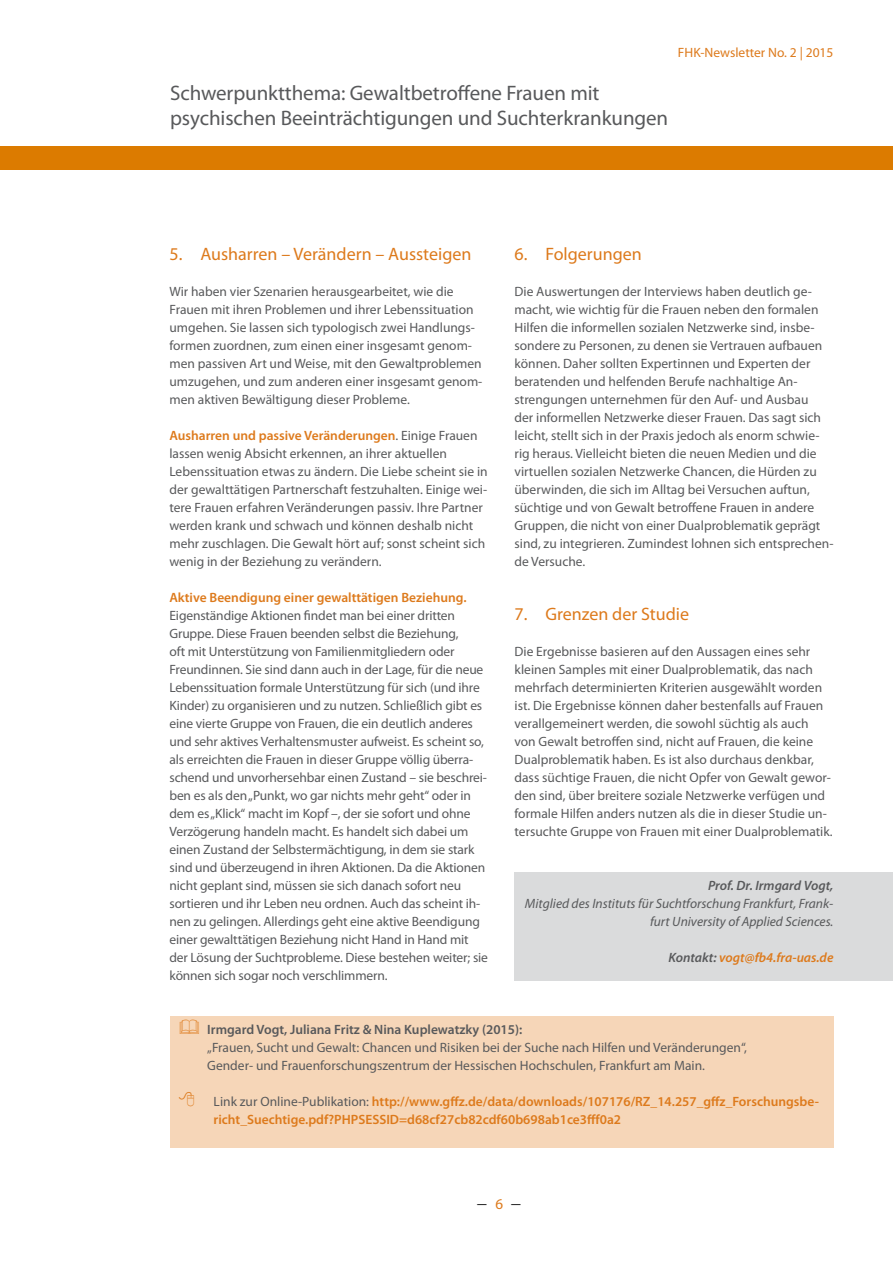
<style>
.page{position:relative;width:893px;height:1263px;background:#fff}
.page>*{position:absolute;margin:0;border:0;box-sizing:border-box;transform-origin:0 0}
.t1{font:21px/25.2px "Myriad Pro";letter-spacing:-.005em;color:#58595b}
.t2{font:18px "Myriad Pro";color:#dd7a1c}
.t3{font:18px "Times New Roman";color:#000}
.t4{font:13.5px/18px "Myriad Pro";color:#58595b}
.t5{font:600 13.5px/18px "Myriad Pro";color:#dd7a1c}
.t6{font:italic 13.5px/18px "Myriad Pro";color:#58595b;text-align:right}
.t7{font:600 13.5px "Myriad Pro";color:#58595b}
.t8{font:italic 600 13.5px "Myriad Pro";color:#dd7a1c}
.t9{font:13.5px "Myriad Pro";color:#dd7a1c}
.t10{font:italic 600 13.5px "Myriad Pro";color:#58595b}
.s1{font-weight:600;color:#dd7a1c}
.s2{color:#58595b}
.s3{font-weight:400;color:#58595b}
.s4{font-family:"Myriad Pro";font-size:15px;color:#dd7a1c}
</style>
<div class="page">
<div style="left:0;top:147px;width:893px;height:23px;background:#dc7b00"></div>
<div style="left:514px;top:872px;width:379px;height:108px;background:#dadbdc"></div>
<div style="left:170px;top:1016px;width:663px;height:132px;background:#f6d6b8"></div>
<h1 class="t1" style="left:170px;top:80px;width:500px">Schwerpunktthema: Gewaltbetroffene Frauen mit psychischen Beeinträchtigungen und Suchterkrankungen</h1>
<p class="t9" style="left:678px;top:44px;width:157px">FHK-Newsletter No. 2 | 2015</p>
<h2 class="t2" style="left:169px;top:243px;width:303px">5. Ausharren – Verändern – Aussteigen</h2>
<p class="t4" style="left:169px;top:282px;width:314px">Wir haben vier Szenarien herausgearbeitet, wie die Frauen mit ihren Problemen und ihrer Lebenssituation umgehen. Sie lassen sich typologisch zwei Handlungs&shy;formen zuordnen, zum einen einer insgesamt genom&shy;men passiven Art und Weise, mit den Gewaltproblemen umzugehen, und zum anderen einer insgesamt genom&shy;men aktiven Bewältigung dieser Probleme.</p>
<p class="t4" style="left:169px;top:426px;width:320px"><span class="s1">Ausharren und passive Veränderungen</span>. Einige Frauen lassen wenig Absicht erkennen, an ihrer aktuellen Lebenssituation etwas zu ändern. Die Liebe scheint sie in der gewalttätigen Partnerschaft festzuhalten. Einige wei&shy;tere Frauen erfahren Veränderungen passiv. Ihre Partner werden krank und schwach und können deshalb nicht mehr zuschlagen. Die Gewalt hört auf; sonst scheint sich wenig in der Beziehung zu verändern.</p>
<p class="t5" style="left:169px;top:588px;width:299px">Aktive Beendigung einer gewalttätigen Beziehung.</p>
<p class="t4" style="left:169px;top:606px;width:320px">Eigenständige Aktionen findet man bei einer dritten Gruppe. Diese Frauen beenden selbst die Beziehung,<br>oft mit Unterstützung von Familienmitgliedern oder Freundinnen. Sie sind dann auch in der Lage, für die neue Lebenssituation formale Unterstützung für sich (und ihre Kinder) zu organisieren und zu nutzen. Schließlich gibt es eine vierte Gruppe von Frauen, die ein deutlich anderes und sehr aktives Verhaltensmuster aufweist. Es scheint so, als erreichten die Frauen in dieser Gruppe völlig überra&shy;schend und unvorhersehbar einen Zustand – sie beschrei&shy;ben es als den „Punkt, wo gar nichts mehr geht“ oder in dem es „Klick“ macht im Kopf –, der sie sofort und ohne Verzögerung handeln macht. Es handelt sich dabei um einen Zustand der Selbstermächtigung, in dem sie stark sind und überzeugend in ihren Aktionen. Da die Aktionen nicht geplant sind, müssen sie sich danach sofort neu sortieren und ihr Leben neu ordnen. Auch das scheint ih&shy;nen zu gelingen. Allerdings geht eine aktive Beendigung einer gewalttätigen Beziehung nicht Hand in Hand mit der Lösung der Suchtprobleme. Diese bestehen weiter; sie können sich sogar noch verschlimmern.</p>
<h2 class="t2" style="left:514px;top:243px;width:129px">6. Folgerungen</h2>
<p class="t4" style="left:514px;top:282px;width:320px">Die Auswertungen der Interviews haben deutlich ge&shy;macht, wie wichtig für die Frauen neben den formalen Hilfen die informellen sozialen Netzwerke sind, insbe&shy;sondere zu Personen, zu denen sie Vertrauen aufbauen können. Daher sollten Expertinnen und Experten der beratenden und helfenden Berufe nachhaltige An&shy;strengungen unternehmen für den Auf- und Ausbau<br>der informellen Netzwerke dieser Frauen. Das sagt sich leicht, stellt sich in der Praxis jedoch als enorm schwie&shy;rig heraus. Vielleicht bieten die neuen Medien und die virtuellen sozialen Netzwerke Chancen, die Hürden zu überwinden, die sich im Alltag bei Versuchen auftun, süchtige und von Gewalt betroffene Frauen in andere Gruppen, die nicht von einer Dualproblematik geprägt sind, zu integrieren. Zumindest lohnen sich entsprechen&shy;de Versuche.</p>
<h2 class="t2" style="left:514px;top:603px;width:176px">7. Grenzen der Studie</h2>
<p class="t4" style="left:514px;top:642px;width:320px">Die Ergebnisse basieren auf den Aussagen eines sehr kleinen Samples mit einer Dualproblematik, das nach mehrfach determinierten Kriterien ausgewählt worden ist. Die Ergebnisse können daher bestenfalls auf Frauen verallgemeinert werden, die sowohl süchtig als auch von Gewalt betroffen sind, nicht auf Frauen, die keine Dualproblematik haben. Es ist also durchaus denkbar, dass süchtige Frauen, die nicht Opfer von Gewalt gewor&shy;den sind, über breitere soziale Netzwerke verfügen und formale Hilfen anders nutzen als die in dieser Studie un&shy;tersuchte Gruppe von Frauen mit einer Dualproblematik.</p>
<p class="t10" style="left:708px;top:877px;width:127px">Prof. Dr. Irmgard Vogt,</p>
<p class="t6" style="left:525px;top:894px;width:310px">Mitglied des Instituts für Suchtforschung Frankfurt, Frank&shy;furt University of Applied Sciences.</p>
<p class="t8" style="left:668px;top:949px;width:166px"><span class="s2">Kontakt:</span> vogt@fb4.fra-uas.de</p>
<p class="t7" style="left:207px;top:1021px;width:317px">Irmgard Vogt, Juliana Fritz &amp; Nina Kuplewatzky (2015):</p>
<p class="t4" style="left:207px;top:1038px;width:541px">„Frauen, Sucht und Gewalt: Chancen und Risiken bei der Suche nach Hilfen und Veränderungen“,<br>Gender- und Frauenforschungszentrum der Hessischen Hochschulen, Frankfurt am Main.</p>
<p class="t5" style="left:214px;top:1092px;width:607px"><span class="s3">Link zur Online-Publikation:</span> http://www.gffz.de/data/downloads/107176/RZ_14.257_gffz_Forschungsbe&shy;richt_Suechtige.pdf?PHPSESSID=d68cf27cb82cdf60b698ab1ce3fff0a2</p>
<h2 class="t3" style="left:477px;top:1190px;width:44px">– <span class="s4">6</span> –</h2>
</div>
